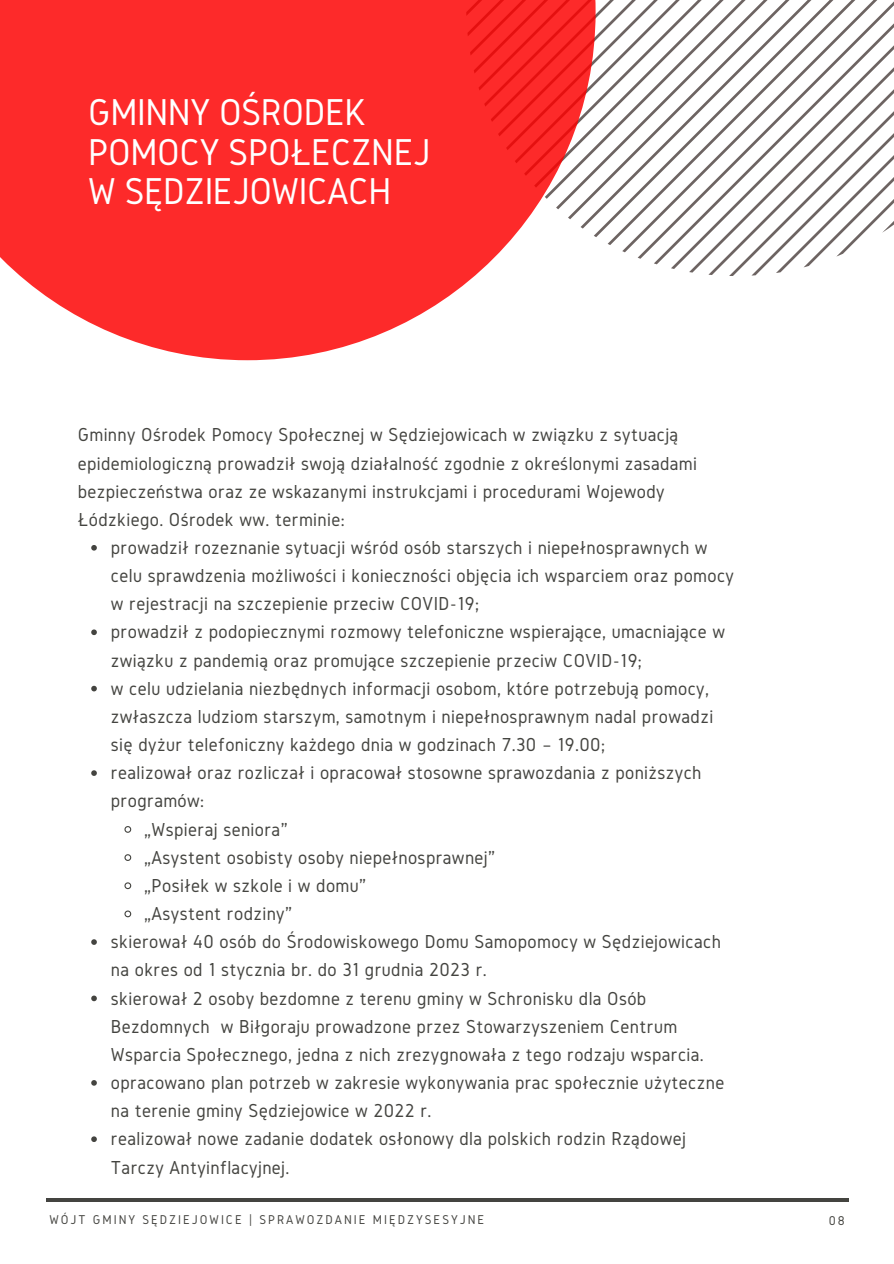
<style>
.page{position:relative;width:894px;height:1264px;background:#fff}
.page>*{position:absolute;margin:0;border:0;box-sizing:border-box;transform-origin:0 0}
.t1{font:38.85px/39.5px "Gidole";letter-spacing:-.01em;color:#fff}
.t2{font:19.5px/28.2px "Gidole";letter-spacing:.02em;color:#444440}
.t3{font:13.2px "Gidole";letter-spacing:.15em;color:#444440}
</style>
<div class="page">
<svg style="left:595px;top:0;width:298px;height:275px"></svg>
<hr style="left:46px;top:1198px;width:802px;height:3px;background:#444440">
<svg style="left:0;top:0;width:595px;height:360px;fill:#fd2a2a"></svg>
<svg style="left:91px;top:545px;width:6px;height:5px"></svg>
<svg style="left:91px;top:629px;width:6px;height:6px"></svg>
<svg style="left:91px;top:685px;width:6px;height:6px"></svg>
<svg style="left:91px;top:770px;width:6px;height:6px"></svg>
<svg style="left:124px;top:826px;width:8px;height:7px"></svg>
<svg style="left:124px;top:854px;width:8px;height:7px"></svg>
<svg style="left:124px;top:882px;width:8px;height:8px"></svg>
<svg style="left:124px;top:910px;width:8px;height:8px"></svg>
<svg style="left:91px;top:939px;width:6px;height:5px"></svg>
<svg style="left:91px;top:995px;width:6px;height:6px"></svg>
<svg style="left:91px;top:1080px;width:6px;height:5px"></svg>
<svg style="left:91px;top:1136px;width:6px;height:5px"></svg>
<p class="t1" style="left:88px;top:92px;width:343px">GMINNY OŚRODEK<br>POMOCY SPOŁECZNEJ</p>
<p class="t1" style="left:88px;top:171px;width:304px">W SĘDZIEJOWICACH</p>
<p class="t2" style="left:78px;top:420px;width:620px">Gminny Ośrodek Pomocy Społecznej w Sędziejowicach w związku z sytuacją epidemiologiczną prowadził swoją działalność zgodnie z określonymi zasadami bezpieczeństwa oraz ze wskazanymi instrukcjami i procedurami Wojewody Łódzkiego. Ośrodek ww. terminie:</p>
<p class="t2" style="left:111px;top:533px;width:624px">prowadził rozeznanie sytuacji wśród osób starszych i niepełnosprawnych w celu sprawdzenia możliwości i konieczności objęcia ich wsparciem oraz pomocy w rejestracji na szczepienie przeciw COVID-19;</p>
<p class="t2" style="left:111px;top:617px;width:615px">prowadził z podopiecznymi rozmowy telefoniczne wspierające, umacniające w związku z pandemią oraz promujące szczepienie przeciw COVID-19;</p>
<p class="t2" style="left:111px;top:674px;width:603px">w celu udzielania niezbędnych informacji osobom, które potrzebują pomocy, zwłaszcza ludziom starszym, samotnym i niepełnosprawnym nadal prowadzi się dyżur telefoniczny każdego dnia w godzinach 7.30 – 19.00;</p>
<p class="t2" style="left:111px;top:758px;width:592px">realizował oraz rozliczał i opracował stosowne sprawozdania z poniższych programów:</p>
<p class="t2" style="left:144px;top:814px;width:145px">„Wspieraj seniora”</p>
<p class="t2" style="left:144px;top:843px;width:352px">„Asystent osobisty osoby niepełnosprawnej”</p>
<p class="t2" style="left:144px;top:871px;width:223px">„Posiłek w szkole i w domu”</p>
<p class="t2" style="left:144px;top:899px;width:149px">„Asystent rodziny”</p>
<p class="t2" style="left:111px;top:927px;width:611px">skierował 40 osób do Środowiskowego Domu Samopomocy w Sędziejowicach na okres od 1 stycznia br. do 31 grudnia 2023 r.</p>
<p class="t2" style="left:111px;top:983px;width:594px">skierował 2 osoby bezdomne z terenu gminy w Schronisku dla Osób<br>Bezdomnych w Biłgoraju prowadzone przez Stowarzyszeniem Centrum<br>Wsparcia Społecznego, jedna z nich zrezygnowała z tego rodzaju wsparcia.</p>
<p class="t2" style="left:111px;top:1068px;width:614px">opracowano plan potrzeb w zakresie wykonywania prac społecznie użyteczne na terenie gminy Sędziejowice w 2022 r.</p>
<p class="t2" style="left:111px;top:1124px;width:576px">realizował nowe zadanie dodatek osłonowy dla polskich rodzin Rządowej<br>Tarczy Antyinflacyjnej.</p>
<p class="t3" style="left:49px;top:1212px;width:436px">WÓJT GMINY SĘDZIEJOWICE | SPRAWOZDANIE MIĘDZYSESYJNE</p>
<p class="t3" style="left:828px;top:1213px;width:17px">08</p>
</div>
